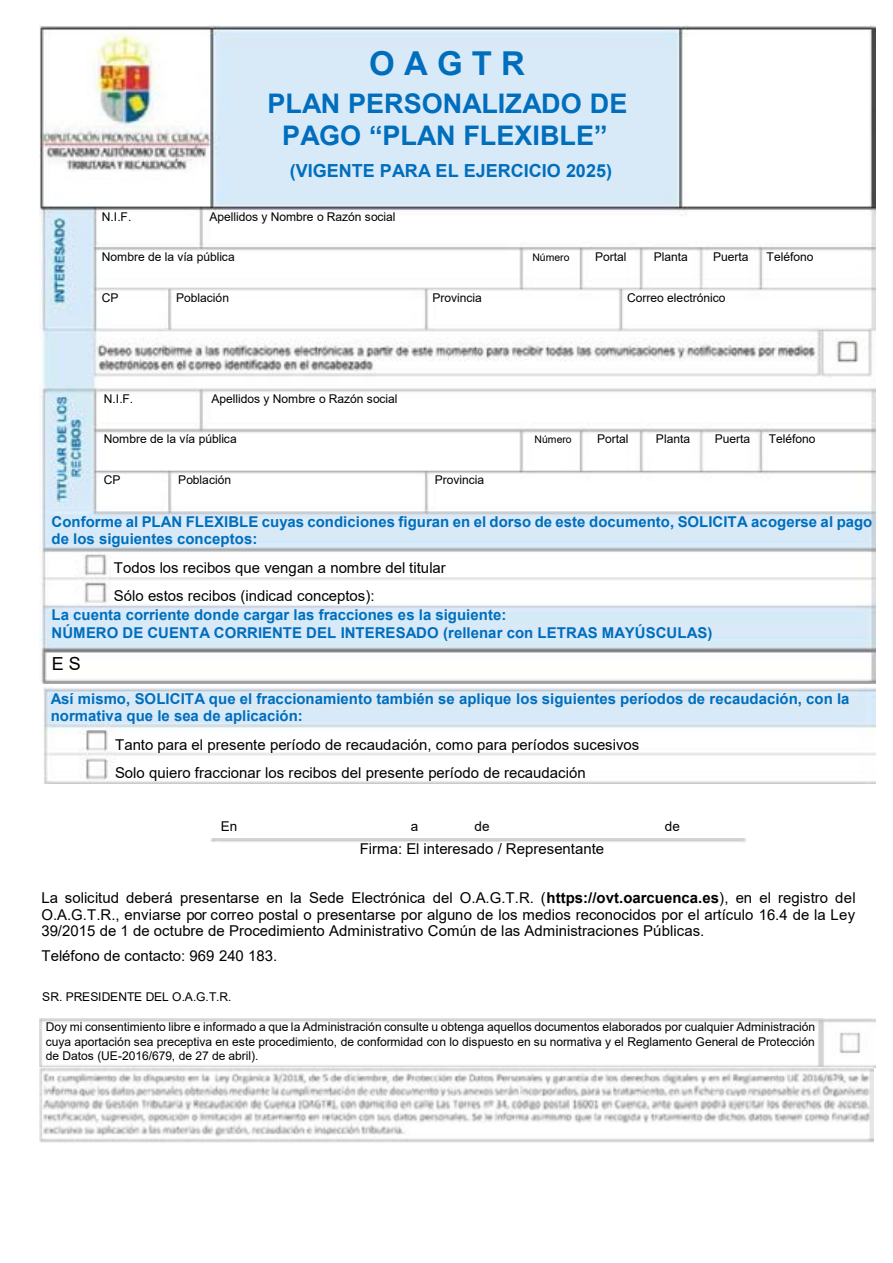
<style>
.page{position:relative;width:893px;height:1263px;background:#fff}
.page>*{position:absolute;margin:0;border:0;box-sizing:border-box;transform-origin:0 0}
.t1{font:700 33px "Arial";letter-spacing:.28em;color:#006ebc}
.t2{font:700 27px/32.1px "Arial";color:#006ebc;text-align:center}
.t3{font:700 18px "Arial";color:#006ebc}
.t4{font:18px "Arial";color:#000}
.t5{font:15px/16.8px "Arial";color:#000}
.t6{font:700 15px/17.1px "Arial";color:#006ebc}
.t7{font:13.5px "Arial";color:#000}
.t8{font:12px/14.4px "Arial";letter-spacing:-.005em;color:#000;text-align:justify}
.t9{font:10.5px "Arial";color:#000}
.s1{font-style:inherit}
.s2{font-weight:700}
</style>
<div class="page">
<img style="left:822px;top:1018px;width:53px;height:49px">
<img style="left:39px;top:1018px;width:783px;height:49px">
<img style="left:210px;top:838px;width:536px;height:5px">
<img style="left:39px;top:1068px;width:834px;height:74px">
<img style="left:44px;top:687px;width:831px;height:97px">
<img style="left:40px;top:26px;width:835px;height:657px">
<h1 class="t1" style="left:369px;top:41px;width:157px">OAGTR</h1>
<h2 class="t2" style="left:267px;top:88px;width:362px">PLAN PERSONALIZADO DE<br>PAGO <span class="s1">“PLAN FLEXIBLE”</span></h2>
<p class="t3" style="left:290px;top:158px;width:324px">(VIGENTE PARA EL EJERCICIO 2025)</p>
<p class="t8" style="left:102px;top:209px;width:31px">N.I.F.</p>
<p class="t8" style="left:209px;top:209px;width:188px">Apellidos y Nombre o Razón social</p>
<p class="t8" style="left:102px;top:250px;width:134px">Nombre de la vía pública</p>
<p class="t9" style="left:532px;top:250px;width:39px">Número</p>
<p class="t8" style="left:595px;top:250px;width:33px">Portal</p>
<p class="t8" style="left:654px;top:250px;width:36px">Planta</p>
<p class="t8" style="left:713px;top:250px;width:37px">Puerta</p>
<p class="t8" style="left:767px;top:250px;width:48px">Teléfono</p>
<p class="t8" style="left:102px;top:290px;width:18px">CP</p>
<p class="t8" style="left:176px;top:290px;width:54px">Población</p>
<p class="t8" style="left:432px;top:290px;width:51px">Provincia</p>
<p class="t8" style="left:627px;top:290px;width:100px">Correo electrónico</p>
<p class="t8" style="left:104px;top:391px;width:31px">N.I.F.</p>
<p class="t8" style="left:211px;top:391px;width:188px">Apellidos y Nombre o Razón social</p>
<p class="t8" style="left:104px;top:432px;width:134px">Nombre de la vía pública</p>
<p class="t9" style="left:535px;top:432px;width:39px">Número</p>
<p class="t8" style="left:597px;top:432px;width:33px">Portal</p>
<p class="t8" style="left:656px;top:432px;width:36px">Planta</p>
<p class="t8" style="left:715px;top:432px;width:37px">Puerta</p>
<p class="t8" style="left:769px;top:432px;width:48px">Teléfono</p>
<p class="t8" style="left:104px;top:472px;width:18px">CP</p>
<p class="t8" style="left:178px;top:472px;width:54px">Población</p>
<p class="t8" style="left:435px;top:473px;width:51px">Provincia</p>
<p class="t6" style="left:52px;top:513px;width:822px">Conforme al PLAN FLEXIBLE cuyas condiciones figuran en el dorso de este documento, SOLICITA acogerse al pago de los siguientes conceptos:</p>
<p class="t5" style="left:114px;top:554px;width:334px;line-height:27.9px">Todos los recibos que vengan a nombre del titular<br>Sólo estos recibos (indicad conceptos):</p>
<p class="t6" style="left:52px;top:606px;width:662px;line-height:17.9px">La cuenta corriente donde cargar las fracciones es la siguiente:<br>NÚMERO DE CUENTA CORRIENTE DEL INTERESADO (rellenar con LETRAS MAYÚSCULAS)</p>
<p class="t4" style="left:52px;top:651px;width:31px">E S</p>
<p class="t6" style="left:51px;top:691px;width:800px">Así mismo, SOLICITA que el fraccionamiento también se aplique los siguientes períodos de recaudación, con la normativa que le sea de aplicación:</p>
<p class="t5" style="left:115px;top:730px;width:526px;line-height:28.2px">Tanto para el presente período de recaudación, como para períodos sucesivos<br>Solo quiero fraccionar los recibos del presente período de recaudación</p>
<p class="t7" style="left:221px;top:817px;width:18px">En</p>
<p class="t7" style="left:411px;top:817px;width:9px">a</p>
<p class="t7" style="left:475px;top:817px;width:17px">de</p>
<p class="t7" style="left:665px;top:817px;width:17px">de</p>
<p class="t5" style="left:360px;top:840px;width:246px">Firma: El interesado / Representante</p>
<p class="t5" style="left:41px;top:889px;width:816px;text-align:justify">La solicitud deberá presentarse en la Sede Electrónica del O.A.G.T.R. (<span class="s2">https://ovt.oarcuenca.es</span>), en el registro del O.A.G.T.R., enviarse por correo postal o presentarse por alguno de los medios reconocidos por el artículo 16.4 de la Ley 39/2015 de 1 de octubre de Procedimiento Administrativo Común de las Administraciones Públicas.</p>
<p class="t5" style="left:41px;top:947px;width:237px">Teléfono de contacto: 969 240 183.</p>
<p class="t8" style="left:42px;top:989px;width:191px">SR. PRESIDENTE DEL O.A.G.T.R.</p>
<p class="t8" style="left:46px;top:1020px;width:771px">Doy mi consentimiento libre e informado a que la Administración consulte u obtenga aquellos documentos elaborados por cualquier Administración cuya aportación sea preceptiva en este procedimiento, de conformidad con lo dispuesto en su normativa y el Reglamento General de Protección de Datos (UE-2016/679, de 27 de abril).</p>
</div>
